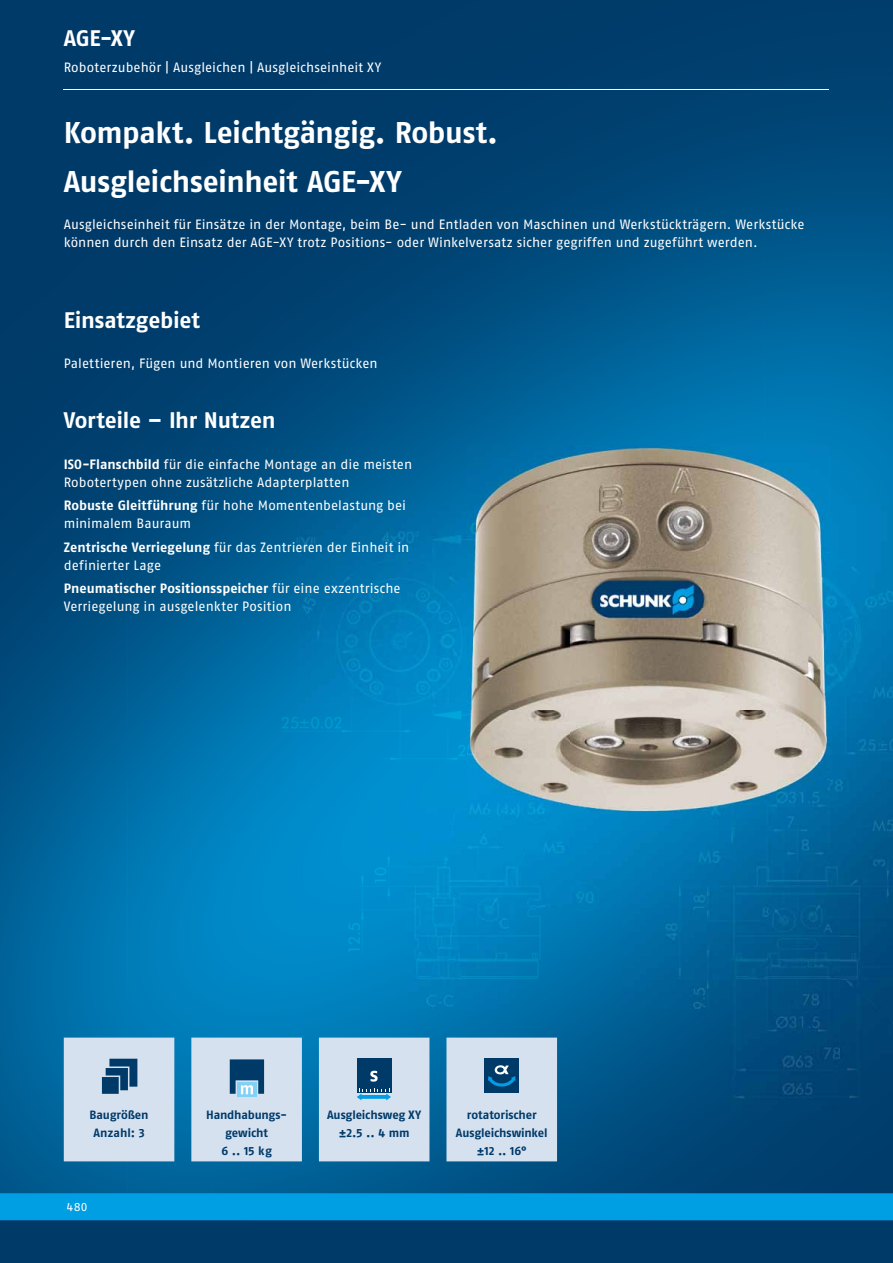
<style>
.page{position:relative;width:893px;height:1263px;background:#fff}
.page>*{position:absolute;margin:0;border:0;box-sizing:border-box;transform-origin:0 0}
.t1{font:700 30px/49.3px "SCHUNK Fago Pro";letter-spacing:-.015em;color:#fff}
.t2{font:700 22.5px "SCHUNK Fago Pro";letter-spacing:-.01em;color:#fff}
.t3{font:13.5px/18px "SCHUNK Fago Pro";letter-spacing:.005em;color:#fff}
.t4{font:700 12px/18px "SCHUNK Fago Pro";letter-spacing:-.01em;color:#003a69;text-align:center}
.t5{font:12px "SCHUNK Fago Pro";color:#fff}
.s1{font-weight:700}
</style>
<div class="page">
<img style="left:0;top:0;width:893px;height:311px">
<img style="left:0;top:311px;width:510px;height:156px">
<img style="left:510px;top:311px;width:255px;height:134px">
<img style="left:765px;top:311px;width:128px;height:156px">
<img style="left:0;top:467px;width:127px;height:726px">
<img style="left:127px;top:467px;width:85px;height:260px">
<img style="left:212px;top:467px;width:256px;height:39px">
<img style="left:829px;top:467px;width:64px;height:341px">
<img style="left:127px;top:727px;width:64px;height:260px">
<img style="left:127px;top:987px;width:85px;height:206px">
<img style="left:212px;top:1110px;width:681px;height:83px">
<div style="left:0;top:1202px;width:893px;height:61px;background:#003a69"></div>
<div style="left:0;top:1193px;width:893px;height:27px;background:#009ee3"></div>
<img style="left:191px;top:506px;width:277px;height:302px">
<img style="left:191px;top:808px;width:324px;height:100px">
<img style="left:515px;top:814px;width:216px;height:94px">
<img style="left:731px;top:808px;width:108px;height:100px">
<img style="left:839px;top:808px;width:54px;height:302px">
<img style="left:191px;top:908px;width:648px;height:202px">
<hr style="left:64px;top:89px;width:765px;height:1px;background:#fff">
<img style="left:468px;top:445px;width:361px;height:369px">
<svg style="left:64px;top:1037px;width:493px;height:124px;background:#bcd3e6"></svg>
<svg style="left:102px;top:1059px;width:35px;height:35px"></svg>
<svg style="left:237px;top:1094px;width:19px;height:3px"></svg>
<svg style="left:230px;top:1059px;width:34px;height:35px"></svg>
<div style="left:357px;top:1059px;width:34px;height:34px;background:#003a69"></div>
<svg style="left:357px;top:1088px;width:34px;height:12px"></svg>
<svg style="left:370px;top:1071px;width:8px;height:10px"></svg>
<div style="left:485px;top:1059px;width:34px;height:34px;background:#003a69"></div>
<svg style="left:488px;top:1065px;width:28px;height:21px"></svg>
<h2 class="t2" style="left:64px;top:24px;width:73px">AGE-XY</h2>
<p class="t3" style="left:64px;top:59px;width:319px">Roboterzubehör | Ausgleichen | Ausgleichseinheit XY</p>
<h1 class="t1" style="left:64px;top:108px;width:436px">Kompakt. Leichtgängig. Robust.<br>Ausgleichseinheit AGE-XY</h1>
<p class="t3" style="left:64px;top:215px;width:742px">Ausgleichseinheit für Einsätze in der Montage, beim Be- und Entladen von Maschinen und Werkstückträgern. Werkstücke können durch den Einsatz der AGE-XY trotz Positions- oder Winkelversatz sicher gegriffen und zugeführt werden.</p>
<h2 class="t2" style="left:64px;top:307px;width:138px">Einsatzgebiet</h2>
<p class="t3" style="left:64px;top:354px;width:315px">Palettieren, Fügen und Montieren von Werkstücken</p>
<h2 class="t2" style="left:64px;top:407px;width:213px">Vorteile – Ihr Nutzen</h2>
<p class="t3" style="left:64px;top:455px;width:350px"><span class="s1">ISO-Flanschbild</span> für die einfache Montage an die meisten<br>Robotertypen ohne zusätzliche Adapterplatten</p>
<p class="t3" style="left:64px;top:496px;width:344px"><span class="s1">Robuste Gleitführung</span> für hohe Momentenbelastung bei minimalem Bauraum</p>
<p class="t3" style="left:64px;top:538px;width:347px"><span class="s1">Zentrische Verriegelung</span> für das Zentrieren der Einheit in definierter Lage</p>
<p class="t3" style="left:64px;top:579px;width:338px"><span class="s1">Pneumatischer Positionsspeicher</span> für eine exzentrische<br>Verriegelung in ausgelenkter Position</p>
<p class="t4" style="left:90px;top:1106px;width:61px">Baugrößen<br>Anzahl: 3</p>
<p class="t4" style="left:206px;top:1106px;width:82px">Handhabungs&shy;gewicht<br>6 .. 15 kg</p>
<p class="t4" style="left:327px;top:1106px;width:96px">Ausgleichsweg XY ±2.5 .. 4 mm</p>
<p class="t4" style="left:456px;top:1106px;width:93px">rotatorischer<br>Ausgleichswinkel ±12 .. 16°</p>
<p class="t5" style="left:67px;top:1199px;width:22px">480</p>
</div>
